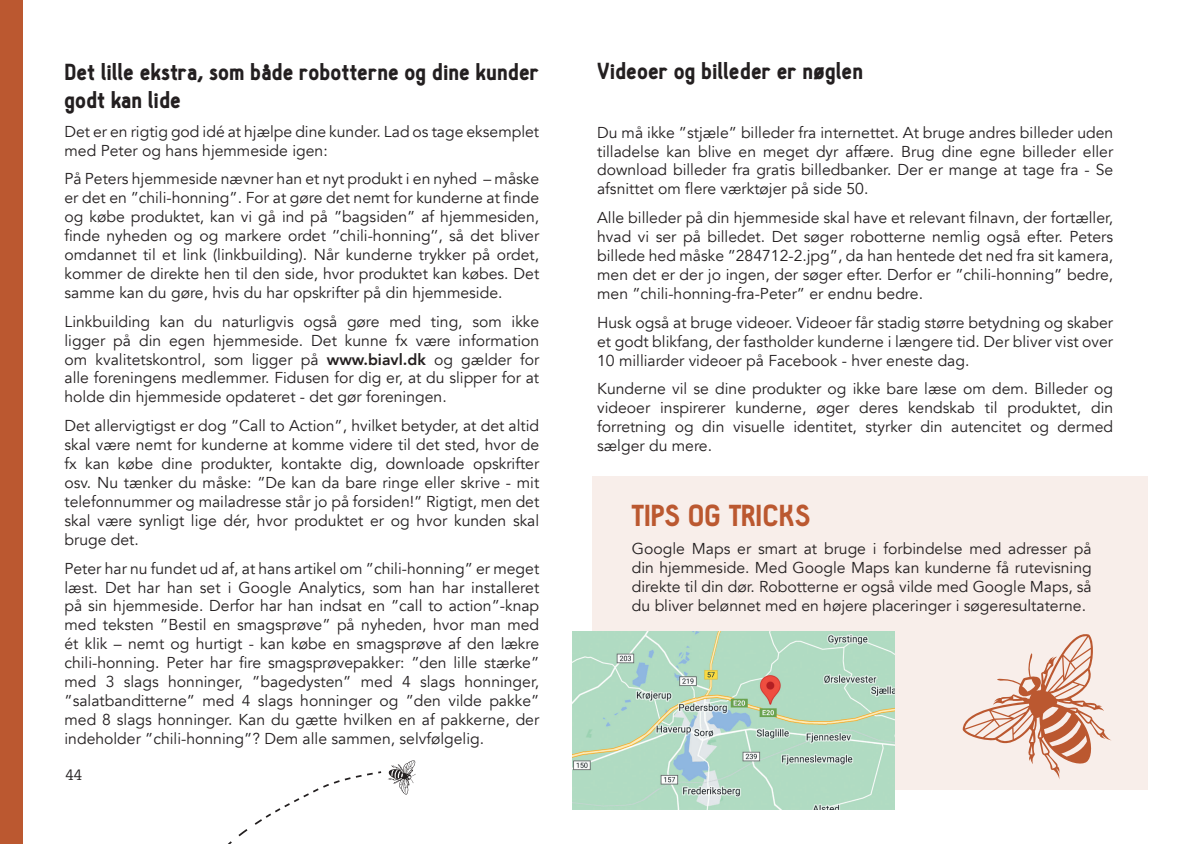
<style>
.page{position:relative;width:1191px;height:844px;background:#fff}
.page>*{position:absolute;margin:0;border:0;box-sizing:border-box;transform-origin:0 0}
.t1{font:900 29.75px "Hallosans";color:#bb5830}
.t2{font:900 22.75px/27.3px "Hallosans";color:#231f20}
.t3{font:15.75px/18.9px "Avenir";color:#231f20;text-align:justify}
.t4{font:14px "Toppan Bunkyu Gothic Pr 6 N R";color:#231f20}
.s1{font-weight:800}
</style>
<div class="page">
<div style="left:592px;top:476px;width:556px;height:314px;background:#f8eeea"></div>
<div style="left:0;top:0;width:22px;height:843px;background:#bb5830"></div>
<img style="left:572px;top:631px;width:323px;height:178px">
<svg style="left:962px;top:634px;width:149px;height:145px"></svg>
<svg style="left:229px;top:760px;width:187px;height:83px"></svg>
<h2 class="t2" style="left:64px;top:60px;width:476px">Det lille ekstra, som både robotterne og dine kunder godt kan lide</h2>
<p class="t3" style="left:64px;top:122px;width:476px">Det er en rigtig god idé at hjælpe dine kunder. Lad os tage eksemplet med Peter og hans hjemmeside igen:</p>
<p class="t3" style="left:64px;top:170px;width:476px">På Peters hjemmeside nævner han et nyt produkt i en nyhed – måske er det en ”chili-honning”. For at gøre det nemt for kunderne at finde og købe produktet, kan vi gå ind på ”bagsiden” af hjemmesiden, finde nyheden og og markere ordet ’’chili-honning’’, så det bliver omdannet til et link (linkbuilding). Når kunderne trykker på ordet, kommer de direkte hen til den side, hvor produktet kan købes. Det samme kan du gøre, hvis du har opskrifter på din hjemmeside.</p>
<p class="t3" style="left:64px;top:312px;width:476px">Linkbuilding kan du naturligvis også gøre med ting, som ikke ligger på din egen hjemmeside. Det kunne fx være information om kvalitetskontrol, som ligger på <span class="s1">www.biavl.dk</span> og gælder for alle foreningens medlemmer. Fidusen for dig er, at du slipper for at holde din hjemmeside opdateret - det gør foreningen.</p>
<p class="t3" style="left:64px;top:416px;width:476px">Det allervigtigst er dog ”Call to Action”, hvilket betyder, at det altid skal være nemt for kunderne at komme videre til det sted, hvor de fx kan købe dine produkter, kontakte dig, downloade opskrifter osv. Nu tænker du måske: ”De kan da bare ringe eller skrive - mit telefonnummer og mailadresse står jo på forsiden!” Rigtigt, men det skal være synligt lige dér, hvor produktet er og hvor kunden skal bruge det.</p>
<p class="t3" style="left:64px;top:559px;width:476px">Peter har nu fundet ud af, at hans artikel om ”chili-honning” er meget læst. Det har han set i Google Analytics, som han har installeret på sin hjemmeside. Derfor har han indsat en ”call to action”-knap med teksten ”Bestil en smagsprøve” på nyheden, hvor man med ét klik – nemt og hurtigt - kan købe en smagsprøve af den lækre chili-honning. Peter har fire smagsprøvepakker: ”den lille stærke” med 3 slags honninger, ”bagedysten” med 4 slags honninger, ”salatbanditterne” med 4 slags honninger og ”den vilde pakke” med 8 slags honninger. Kan du gætte hvilken en af pakkerne, der indeholder ”chili-honning”? Dem alle sammen, selvfølgelig.</p>
<p class="t4" style="left:65px;top:766px;width:18px">44</p>
<h2 class="t2" style="left:597px;top:58px;width:267px">Videoer og billeder er nøglen</h2>
<p class="t3" style="left:597px;top:123px;width:517px">Du må ikke ”stjæle” billeder fra internettet. At bruge andres billeder uden tilladelse kan blive en meget dyr affære. Brug dine egne billeder eller download billeder fra gratis billedbanker. Der er mange at tage fra - Se afsnittet om flere værktøjer på side 50.</p>
<p class="t3" style="left:597px;top:209px;width:517px">Alle billeder på din hjemmeside skal have et relevant filnavn, der fortæller, hvad vi ser på billedet. Det søger robotterne nemlig også efter. Peters billede hed måske ”284712-2.jpg”, da han hentede det ned fra sit kamera, men det er der jo ingen, der søger efter. Derfor er ”chili-honning” bedre, men ”chili-honning-fra-Peter” er endnu bedre.</p>
<p class="t3" style="left:597px;top:313px;width:517px">Husk også at bruge videoer. Videoer får stadig større betydning og skaber et godt blikfang, der fastholder kunderne i længere tid. Der bliver vist over 10 milliarder videoer på Facebook - hver eneste dag.</p>
<p class="t3" style="left:597px;top:380px;width:517px">Kunderne vil se dine produkter og ikke bare læse om dem. Billeder og videoer inspirerer kunderne, øger deres kendskab til produktet, din forretning og din visuelle identitet, styrker din autencitet og dermed sælger du mere.</p>
<h1 class="t1" style="left:631px;top:501px;width:181px">TIPS OG TRICKS</h1>
<p class="t3" style="left:632px;top:540px;width:461px">Google Maps er smart at bruge i forbindelse med adresser på din hjemmeside. Med Google Maps kan kunderne få rutevisning direkte til din dør. Robotterne er også vilde med Google Maps, så du bliver belønnet med en højere placeringer i søgeresultaterne.</p>
</div>
